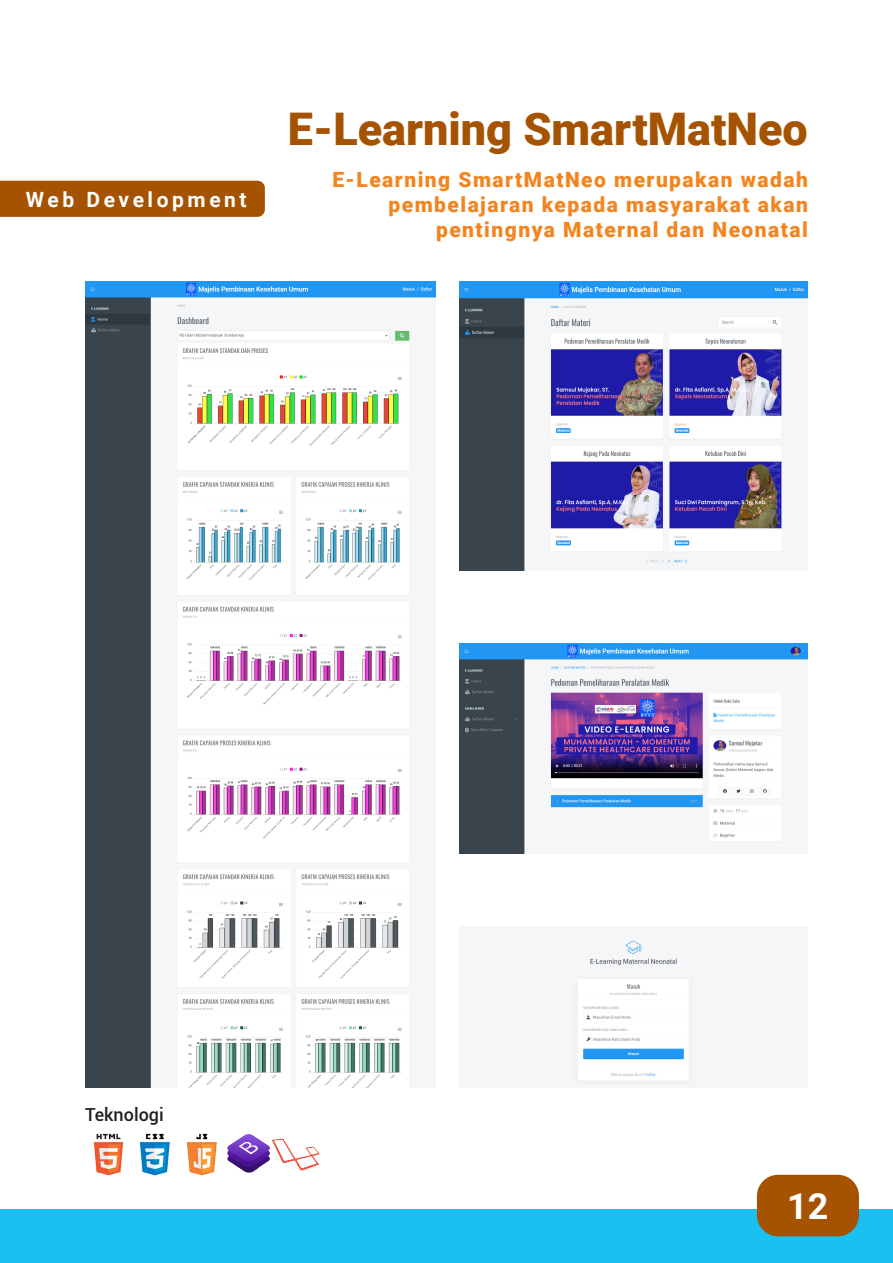
<style>
.page{position:relative;width:893px;height:1263px;background:#fff}
.page>*{position:absolute;margin:0;border:0;box-sizing:border-box;transform-origin:0 0}
.t1{font:900 45px "Roboto";color:#a55301}
.t2{font:700 36px "Roboto";color:#fff}
.t3{font:900 21px/25.2px "Roboto";letter-spacing:.07em;color:#f28520;text-align:right}
.t4{font:700 21px "Roboto";letter-spacing:.17em;color:#fff}
.t5{font:500 18px "Roboto";color:#231f20}
</style>
<div class="page">
<div style="left:0;top:181px;width:265px;height:36px;background:#a55301"></div>
<div style="left:0;top:1210px;width:893px;height:53px;background:#1ac0f2"></div>
<div style="left:757px;top:1175px;width:102px;height:61px;background:#a55301;border-radius:21px"></div>
<img style="left:85px;top:281px;width:351px;height:806px">
<img style="left:459px;top:281px;width:349px;height:290px">
<img style="left:459px;top:643px;width:349px;height:211px">
<img style="left:572px;top:940px;width:123px;height:147px">
<img style="left:93px;top:1133px;width:226px;height:43px">
<p class="t4" style="left:26px;top:184px;width:222px">Web Development</p>
<p class="t1" style="left:288px;top:97px;width:521px">E-Learning SmartMatNeo</p>
<p class="t3" style="left:332px;top:166px;width:477px">E-Learning SmartMatNeo merupakan wadah pembelajaran kepada masyarakat akan pentingnya Maternal dan Neonatal</p>
<p class="t5" style="left:85px;top:1102px;width:80px">Teknologi</p>
<p class="t2" style="left:787px;top:1181px;width:43px">12</p>
</div>
